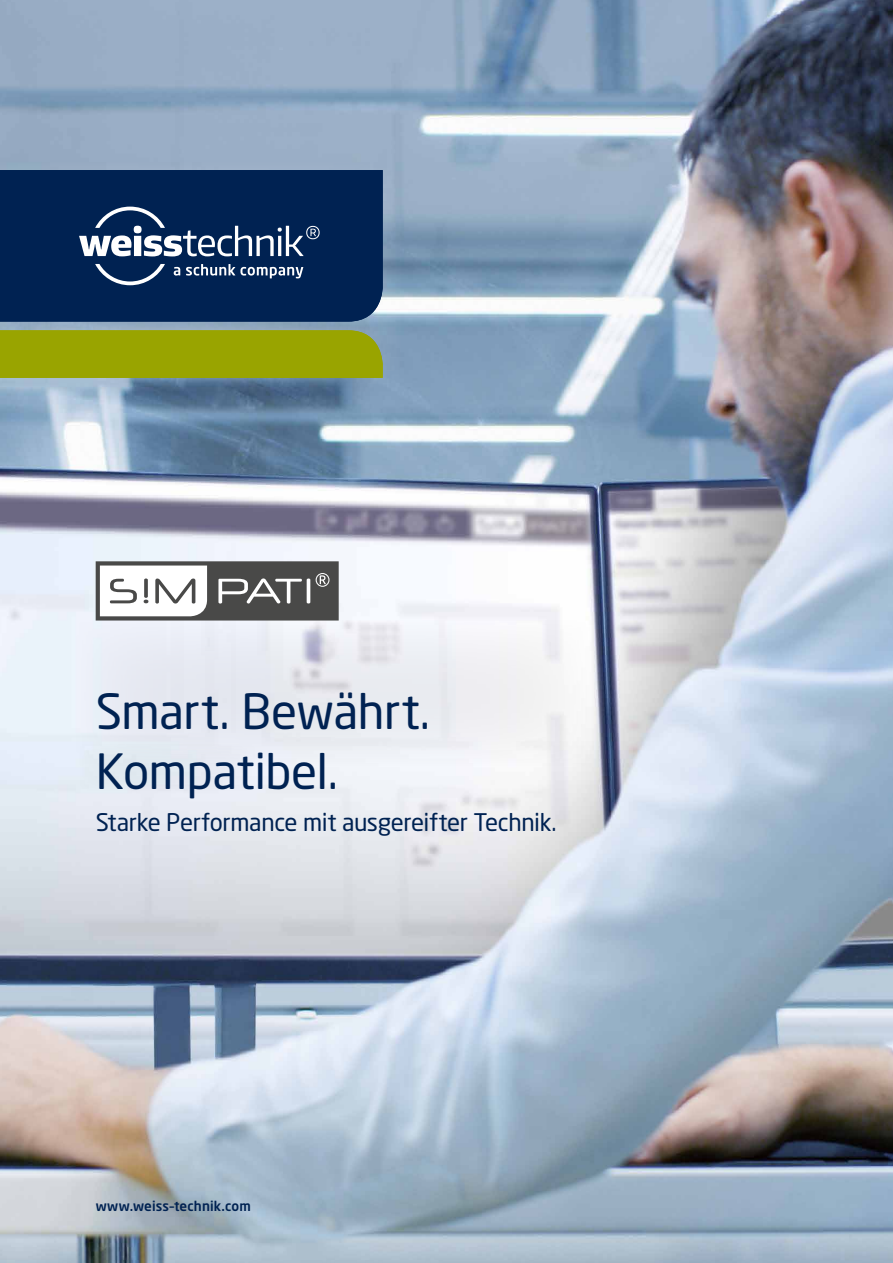
<style>
.page{position:relative;width:893px;height:1263px;background:#fff}
.page>*{position:absolute;margin:0;border:0;box-sizing:border-box;transform-origin:0 0}
.t1{font:48px/60px "Neo Sans W1 G";letter-spacing:-.01em;color:#002252}
.t2{font:24px "Neo Sans W1 G";letter-spacing:-.02em;color:#002252}
.t3{font:500 13.5px "Neo Sans W1 G";letter-spacing:.01em;color:#002252}
</style>
<div class="page">
<img style="left:0;top:0;width:893px;height:1263px">
<svg style="left:0;top:161px;width:403px;height:231px;background:#88a1ba"></svg>
<div style="left:77px;top:620px;width:513px;height:146px;background:linear-gradient(to right,#e4e8f2,#f2f2f3)"></div>
<div style="left:80px;top:744px;width:175px;height:47px;background:#e3eaf2"></div>
<div style="left:0;top:330px;width:383px;height:48px;background:#99a400"></div>
<div style="left:0;top:170px;width:383px;height:152px;background:#002252"></div>
<svg style="left:79px;top:206px;width:241px;height:79px;background:#314c73"></svg>
<svg style="left:96px;top:561px;width:243px;height:59px"></svg>
<h1 class="t1" style="left:96px;top:680px;width:336px">Smart. Bewährt.<br>Kompatibel.</h1>
<p class="t2" style="left:96px;top:807px;width:462px">Starke Performance mit ausgereifter Technik.</p>
<p class="t3" style="left:96px;top:1197px;width:157px">www.weiss–technik.com</p>
</div>
